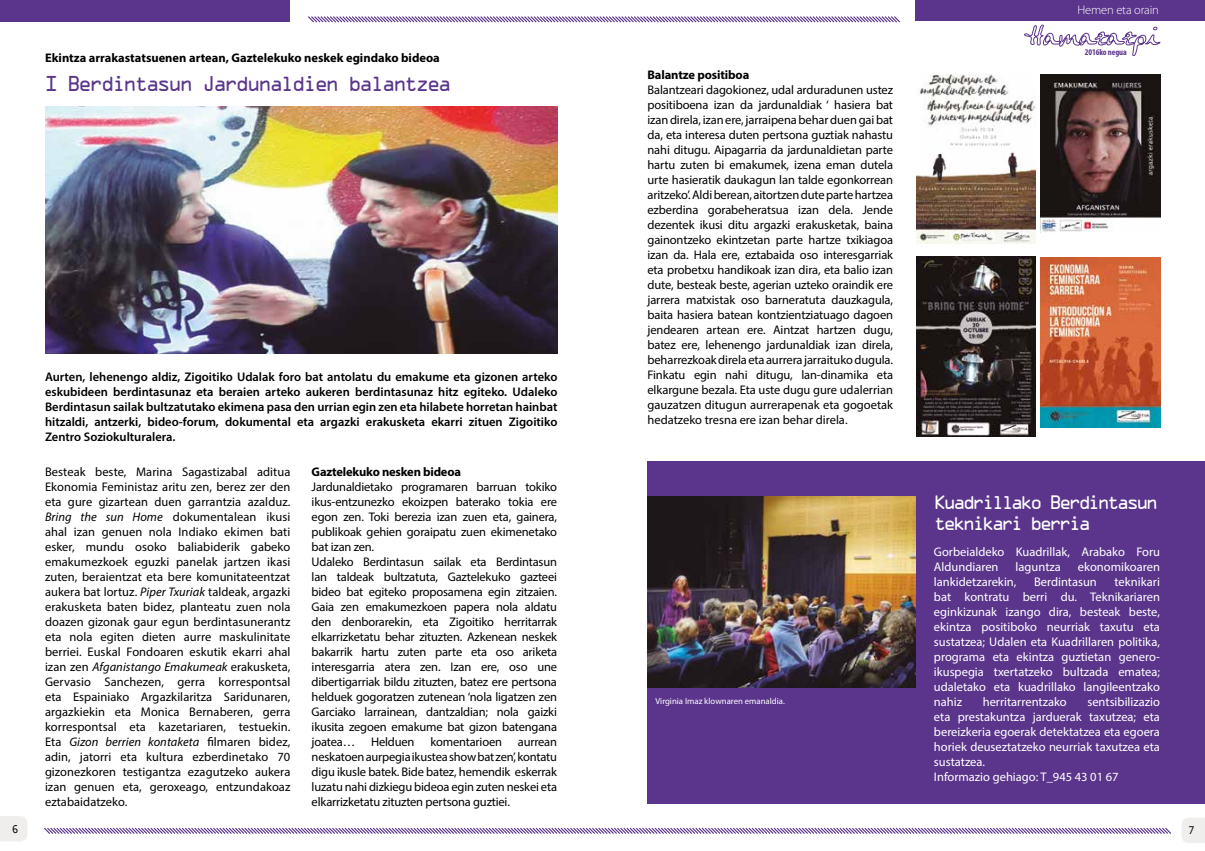
<style>
.page{position:relative;width:1205px;height:851px;background:#fff}
.page>*{position:absolute;margin:0;border:0;box-sizing:border-box;transform-origin:0 0}
.t1{font:19.38px "OCRA Std";letter-spacing:-.14em;color:#5b358c}
.t2{font:17.5px/21px "OCRA Std";letter-spacing:-.17em;color:#fff}
.t3{font:12.5px/15px "Myriad Pro";letter-spacing:-.015em;color:#000;text-align:justify}
.t4{font:12.5px/15px "Myriad Pro";color:#fff}
.t5{font:600 12.5px/15px "Myriad Pro";color:#000;text-align:justify}
.t6{font:700 12.5px "Myriad Pro";color:#000}
.t7{font:300 12.5px "Myriad Pro";letter-spacing:-.01em;color:#fff}
.t8{font:11.25px "Monotypecom";color:#000}
.t9{font:8.75px "Myriad Pro";color:#fff}
.t10{font:700 condensed 8.75px "Myriad Pro";letter-spacing:-.01em;color:#5b358c}
.s1{font-style:italic}
</style>
<div class="page">
<div style="left:647px;top:461px;width:558px;height:342px;background:#5b358c"></div>
<img style="left:647px;top:496px;width:269px;height:191px">
<svg style="left:44px;top:827px;width:1128px;height:7px"></svg>
<svg style="left:308px;top:16px;width:592px;height:7px"></svg>
<svg style="left:1024px;top:25px;width:136px;height:31px"></svg>
<div style="left:915px;top:0;width:290px;height:21px;background:#5b358c"></div>
<svg style="left:1182px;top:818px;width:23px;height:24px"></svg>
<div style="left:0;top:0;width:289px;height:22px;background:#5b358c"></div>
<svg style="left:0;top:816px;width:27px;height:25px"></svg>
<img style="left:916px;top:257px;width:120px;height:179px">
<img style="left:1040px;top:258px;width:120px;height:169px">
<img style="left:1041px;top:74px;width:119px;height:158px">
<img style="left:916px;top:74px;width:120px;height:170px">
<img style="left:45px;top:106px;width:512px;height:247px">
<p class="t6" style="left:45px;top:50px;width:396px">Ekintza arrakastatsuenen artean, Gaztelekuko neskek egindako bideoa</p>
<h1 class="t1" style="left:45px;top:75px;width:409px">I Berdintasun Jardunaldien balantzea</h1>
<p class="t5" style="left:45px;top:368px;width:514px">Aurten, lehenengo aldiz, Zigoitiko Udalak foro bat antolatu du emakume eta gizonen arteko eskubideen berdintasunaz eta beraien arteko aukeren berdintasunaz hitz egiteko. Udaleko Berdintasun sailak bultzatutako ekimena pasa den urrian egin zen eta hilabete horretan hainbat hitzaldi, antzerki, bideo-forum, dokumental eta argazki erakusketa ekarri zituen Zigoitiko Zentro Soziokulturalera.</p>
<p class="t3" style="left:45px;top:463px;width:247px">Besteak beste, Marina Sagastizabal aditua Ekonomia Feministaz aritu zen, berez zer den eta gure gizartean duen garrantzia azalduz.<br><span class="s1">Bring the sun Home</span> dokumentalean ikusi ahal izan genuen nola Indiako ekimen bati esker, mundu osoko baliabiderik gabeko emakumezkoek eguzki panelak jartzen ikasi zuten, beraientzat eta bere komunitateentzat aukera bat lortuz. <span class="s1">Piper Txuriak</span> taldeak, argazki erakusketa baten bidez, planteatu zuen nola doazen gizonak gaur egun berdintasunerantz eta nola egiten dieten aurre maskulinitate berriei. Euskal Fondoaren eskutik ekarri ahal izan zen <span class="s1">Afganistango Emakumeak</span> erakusketa, Gervasio Sanchezen, gerra korrespontsal eta Espainiako Argazkilaritza Saridunaren, argazkiekin eta Monica Bernaberen, gerra korrespontsal eta kazetariaren, testuekin.<br>Eta <span class="s1">Gizon berrien kontaketa</span> filmaren bidez, adin, jatorri eta kultura ezberdinetako 70 gizonezkoren testigantza ezagutzeko aukera izan genuen eta, geroxeago, entzundakoaz eztabaidatzeko.</p>
<p class="t6" style="left:312px;top:463px;width:151px">Gaztelekuko nesken bideoa</p>
<p class="t3" style="left:312px;top:478px;width:247px;text-align:left">Jardunaldietako programaren barruan tokiko ikus-entzunezko ekoizpen baterako tokia ere egon zen. Toki berezia izan zuen eta, gainera, publikoak gehien goraipatu zuen ekimenetako bat izan zen.<br>Udaleko Berdintasun sailak eta Berdintasun lan taldeak bultzatuta, Gaztelekuko gazteei bideo bat egiteko proposamena egin zitzaien.<br>Gaia zen emakumezkoen papera nola aldatu den denborarekin, eta Zigoitiko herritarrak elkarrizketatu behar zituzten. Azkenean neskek bakarrik hartu zuten parte eta oso ariketa interesgarria atera zen. Izan ere, oso une dibertigarriak bildu zituzten, batez ere pertsona helduek gogoratzen zutenean ‘nola ligatzen zen Garciako larrainean, dantzaldian; nola gaizki ikusita zegoen emakume bat gizon batengana joatea…</p>
<p class="t3" style="left:371px;top:733px;width:45px">Helduen</p>
<p class="t3" style="left:430px;top:733px;width:73px">komentarioen</p>
<p class="t3" style="left:312px;top:733px;width:247px;text-indent:206px">aurrean neskatoen aurpegia ikustea show bat zen’, kontatu digu ikusle batek. Bide batez, hemendik eskerrak luzatu nahi dizkiegu bideoa egin zuten neskei eta elkarrizketatu zituzten pertsona guztiei.</p>
<p class="t6" style="left:647px;top:66px;width:103px">Balantze positiboa</p>
<p class="t3" style="left:647px;top:82px;width:247px">Balantzeari dagokionez, udal arduradunen ustez positiboena izan da jardunaldiak ‘ hasiera bat izan direla, izan ere, jarraipena behar duen gai bat da, eta interesa duten pertsona guztiak nahastu nahi ditugu. Aipagarria da jardunaldietan parte hartu zuten bi emakumek, izena eman dutela urte hasieratik daukagun lan talde egonkorrean aritzeko’. Aldi berean, aitortzen dute parte hartzea ezberdina gorabeheratsua izan dela. Jende dezentek ikusi ditu argazki erakusketak, baina gainontzeko ekintzetan parte hartze txikiagoa izan da. Hala ere, eztabaida oso interesgarriak eta probetxu handikoak izan dira, eta balio izan dute, besteak beste, agerian uzteko oraindik ere jarrera matxistak oso barneratuta dauzkagula, baita hasiera batean kontzientziatuago dagoen jendearen artean ere. Aintzat hartzen dugu, batez ere, lehenengo jardunaldiak izan direla, beharrezkoak direla eta aurrera jarraituko dugula.<br>Finkatu egin nahi ditugu, lan-dinamika eta elkargune bezala. Eta uste dugu gure udalerrian gauzatzen ditugun aurrerapenak eta gogoetak hedatzeko tresna ere izan behar direla.</p>
<p class="t9" style="left:655px;top:696px;width:131px">Virginia Imaz klownaren emanaldia.</p>
<p class="t7" style="left:1077px;top:3px;width:83px">Hemen eta orain</p>
<p class="t10" style="left:1085px;top:46px;width:43px">2016ko negua</p>
<h2 class="t2" style="left:934px;top:493px;width:226px">Kuadrillako Berdintasun teknikari berria</h2>
<p class="t4" style="left:934px;top:544px;width:227px">Gorbeialdeko Kuadrillak, Arabako Foru<br>Aldundiaren</p>
<p class="t4" style="left:1015px;top:559px;width:47px">laguntza</p>
<p class="t4" style="left:1078px;top:559px;width:84px">ekonomikoaren</p>
<p class="t4" style="left:934px;top:574px;width:227px;text-align:justify;text-indent:181px">teknikari bat kontratu berri du. Teknikariaren eginkizunak izango dira, besteak beste, ekintza positiboko neurriak taxutu eta sustatzea; Udalen eta Kuadrillaren politika, programa eta ekintza guztietan genero&shy;ikuspegia txertatzeko bultzada ematea; udaletako eta kuadrillako langileentzako nahiz</p>
<p class="t4" style="left:934px;top:574px;width:84px">lankidetzarekin,</p>
<p class="t4" style="left:1034px;top:574px;width:64px">Berdintasun</p>
<p class="t4" style="left:934px;top:694px;width:227px;text-indent:153px">sentsibilizazio eta prestakuntza jarduerak taxutzea; eta bereizkeria egoerak detektatzea eta egoera horiek deuseztatzeko neurriak taxutzea eta sustatzea.<br>Informazio gehiago: T_945 43 01 67</p>
<p class="t4" style="left:983px;top:694px;width:86px">herritarrentzako</p>
<p class="t8" style="left:12px;top:822px;width:8px">6</p>
<p class="t8" style="left:1188px;top:823px;width:8px">7</p>
</div>
